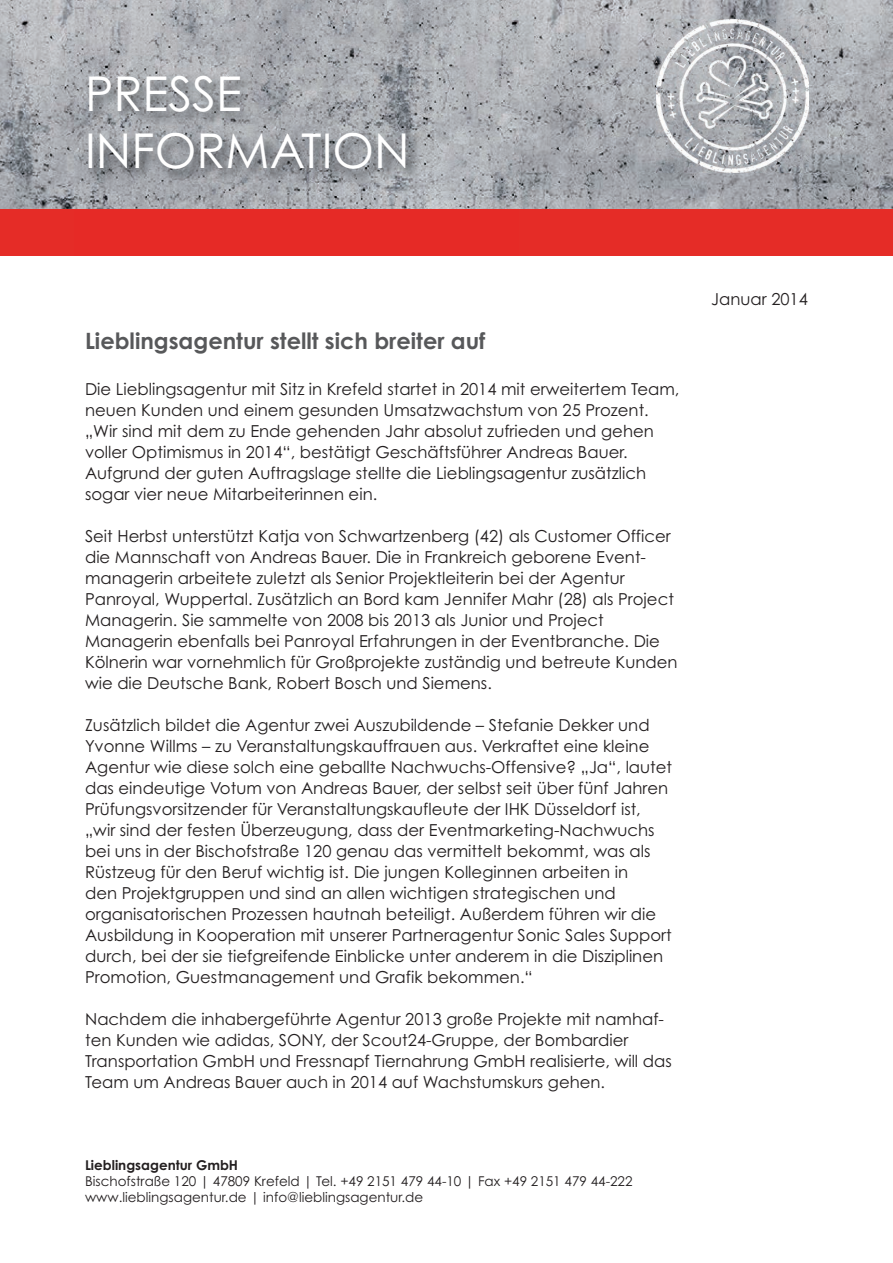
<style>
.page{position:relative;width:893px;height:1263px;background:#fff}
.page>*{position:absolute;margin:0;border:0;box-sizing:border-box;transform-origin:0 0}
.t1{font:48px/57.6px "Century Gothic";color:#fff}
.t2{font:700 22.5px "Century Gothic";color:#57585a}
.t3{font:16.5px/21px "Century Gothic";color:#231f20}
.t4{font:13.5px/16.2px "Century Gothic";color:#231f20}
.t5{font:700 13.5px "Century Gothic";color:#231f20}
</style>
<div class="page">
<div style="left:0;top:187px;width:893px;height:68px;background:#e52c27"></div>
<img style="left:0;top:0;width:893px;height:208px">
<img style="left:74px;top:0;width:444px;height:256px">
<img style="left:657px;top:19px;width:151px;height:153px">
<h1 class="t1" style="left:85px;top:65px;width:326px">PRESSE<br>INFORMATION</h1>
<h2 class="t2" style="left:85px;top:328px;width:402px">Lieblingsagentur stellt sich breiter auf</h2>
<p class="t3" style="left:85px;top:379px;width:596px">Die Lieblingsagentur mit Sitz in Krefeld startet in 2014 mit erweitertem Team, neuen Kunden und einem gesunden Umsatzwachstum von 25 Prozent. „Wir sind mit dem zu Ende gehenden Jahr absolut zufrieden und gehen voller Optimismus in 2014“, bestätigt Geschäftsführer Andreas Bauer.<br>Aufgrund der guten Auftragslage stellte die Lieblingsagentur zusätzlich sogar vier neue Mitarbeiterinnen ein.</p>
<p class="t3" style="left:85px;top:526px;width:594px">Seit Herbst unterstützt Katja von Schwartzenberg (42) als Customer Officer die Mannschaft von Andreas Bauer. Die in Frankreich geborene Event - managerin arbeitete zuletzt als Senior Projektleiterin bei der Agentur Panroyal, Wuppertal. Zusätzlich an Bord kam Jennifer Mahr (28) als Project Managerin. Sie sammelte von 2008 bis 2013 als Junior und Project Managerin ebenfalls bei Panroyal Erfahrungen in der Eventbranche. Die Kölnerin war vornehmlich für Großprojekte zuständig und betreute Kunden wie die Deutsche Bank, Robert Bosch und Siemens.</p>
<p class="t3" style="left:85px;top:715px;width:589px">Zusätzlich bildet die Agentur zwei Auszubildende – Stefanie Dekker und Yvonne Willms – zu Veranstaltungskauffrauen aus. Verkraftet eine kleine Agentur wie diese solch eine geballte Nachwuchs-Offensive? „Ja“, lautet das eindeutige Votum von Andreas Bauer, der selbst seit über fünf Jahren Prüfungsvorsitzender für Veranstaltungskaufleute der IHK Düsseldorf ist, „wir sind der festen Überzeugung, dass der Eventmarketing-Nachwuchs bei uns in der Bischofstraße 120 genau das vermittelt bekommt, was als Rüstzeug für den Beruf wichtig ist. Die jungen Kolleginnen arbeiten in<br>den Projektgruppen und sind an allen wichtigen strategischen und organisatorischen Prozessen hautnah beteiligt. Außerdem führen wir die Ausbildung in Kooperation mit unserer Partneragentur Sonic Sales Support durch, bei der sie tiefgreifende Einblicke unter anderem in die Disziplinen Promotion, Guestmanagement und Grafik bekommen.“</p>
<p class="t3" style="left:85px;top:1009px;width:588px">Nachdem die inhabergeführte Agentur 2013 große Projekte mit namhaf&shy;ten Kunden wie adidas, SONY, der Scout24-Gruppe, der Bombardier Transportation GmbH und Fressnapf Tiernahrung GmbH realisierte, will das Team um Andreas Bauer auch in 2014 auf Wachstumskurs gehen.</p>
<p class="t5" style="left:85px;top:1157px;width:155px">Lieblingsagentur GmbH</p>
<p class="t4" style="left:85px;top:1173px;width:549px">Bischofstraße 120 | 47809 Krefeld | Tel. +49 2151 479 44-10 | Fax +49 2151 479 44-222 www.lieblingsagentur.de | info@lieblingsagentur.de</p>
<p class="t3" style="left:711px;top:288px;width:98px">Januar 2014</p>
</div>
